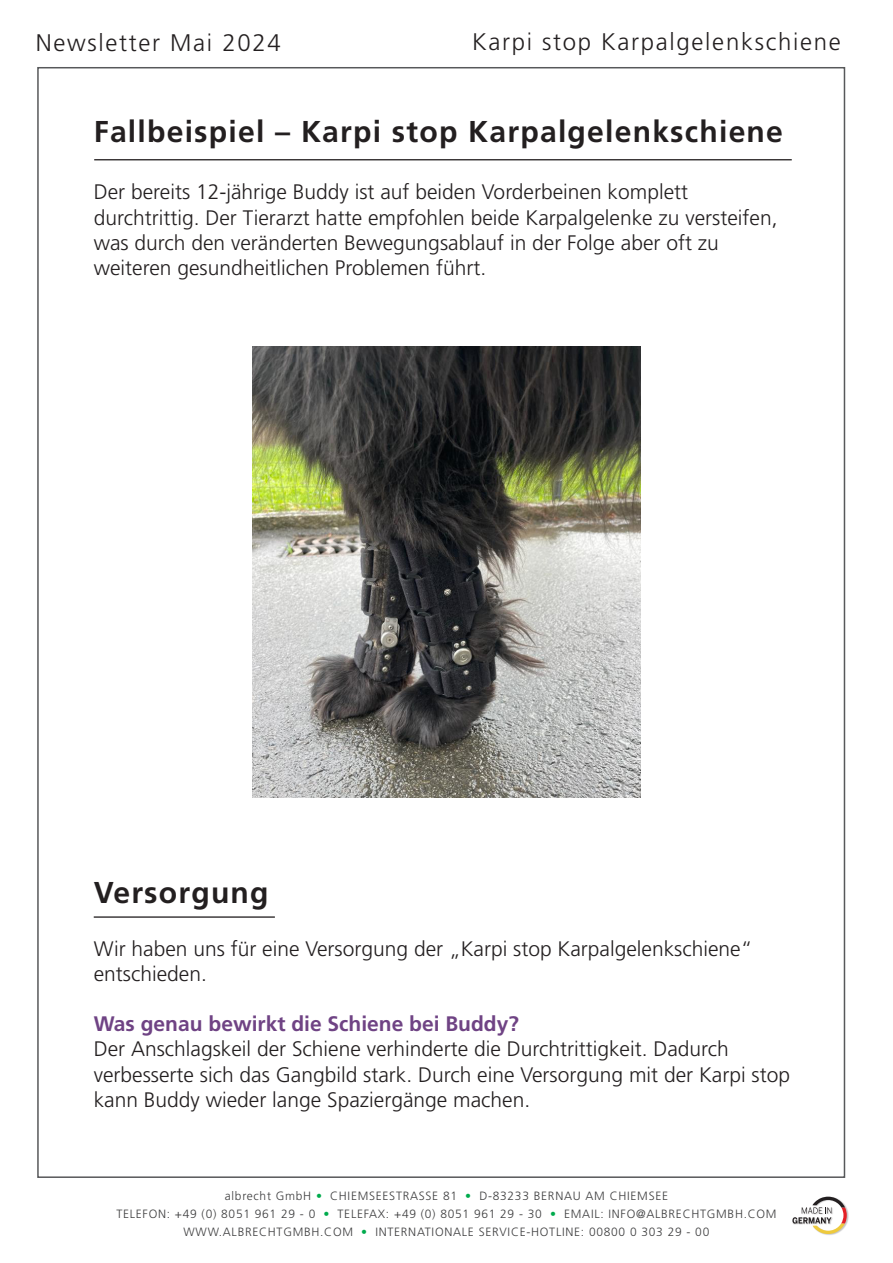
<style>
.page{position:relative;width:893px;height:1263px;background:#fff}
.page>*{position:absolute;margin:0;border:0;box-sizing:border-box;transform-origin:0 0}
.t1{font:700 30.15px "Frutiger LT Std";letter-spacing:.04em;color:#231f20}
.t2{font:300 24px "Frutiger LT Std";letter-spacing:.07em;color:#231f20}
.t3{font:300 21px/25.2px "Frutiger LT Std";color:#231f20}
.t4{font:700 21px "Frutiger LT Std";color:#6f4384}
.t5{font:300 12px/18px "Frutiger LT Std";letter-spacing:.06em;color:#3e3e3f;text-align:center}
.s1{color:#00ab4d}
</style>
<div class="page">
<div style="left:792px;top:1196px;width:57px;height:40px;background:#231f20;opacity:.26"></div>
<svg style="left:792px;top:1197px;width:55px;height:37px"></svg>
<hr style="left:94px;top:159px;width:698px;height:1px;background:#231f20">
<img style="left:252px;top:347px;width:389px;height:451px">
<hr style="left:94px;top:916px;width:181px;height:2px;background:#231f20">
<p class="t2" style="left:36px;top:29px;width:246px">Newsletter Mai 2024</p>
<p class="t2" style="left:472px;top:28px;width:370px">Karpi stop Karpalgelenkschiene</p>
<h1 class="t1" style="left:94px;top:114px;width:691px">Fallbeispiel – Karpi stop Karpalgelenkschiene</h1>
<p class="t3" style="left:94px;top:180px;width:685px">Der bereits 12-jährige Buddy ist auf beiden Vorderbeinen komplett durchtrittig. Der Tierarzt hatte empfohlen beide Karpalgelenke zu versteifen, was durch den veränderten Bewegungsablauf in der Folge aber oft zu weiteren gesundheitlichen Problemen führt.</p>
<h1 class="t1" style="left:94px;top:875px;width:176px">Versorgung</h1>
<p class="t3" style="left:94px;top:936px;width:660px">Wir haben uns für eine Versorgung der „Karpi stop Karpalgelenkschiene“ entschieden.</p>
<p class="t4" style="left:94px;top:1011px;width:427px">Was genau bewirkt die Schiene bei Buddy?</p>
<p class="t3" style="left:94px;top:1037px;width:698px">Der Anschlagskeil der Schiene verhinderte die Durchtrittigkeit. Dadurch verbesserte sich das Gangbild stark. Durch eine Versorgung mit der Karpi stop kann Buddy wieder lange Spaziergänge machen.</p>
<p class="t5" style="left:116px;top:1187px;width:662px">albrecht GmbH <span class="s1">•</span> CHIEMSEESTRASSE 81 <span class="s1">•</span> D-83233 BERNAU AM CHIEMSEE<br>TELEFON: +49 (0) 8051 961 29 - 0 <span class="s1">•</span> TELEFAX: +49 (0) 8051 961 29 - 30 <span class="s1">•</span> EMAIL: INFO@ALBRECHTGMBH.COM<br>WWW.ALBRECHTGMBH.COM <span class="s1">•</span> INTERNATIONALE SERVICE-HOTLINE: 00800 0 303 29 - 00</p>
</div>
